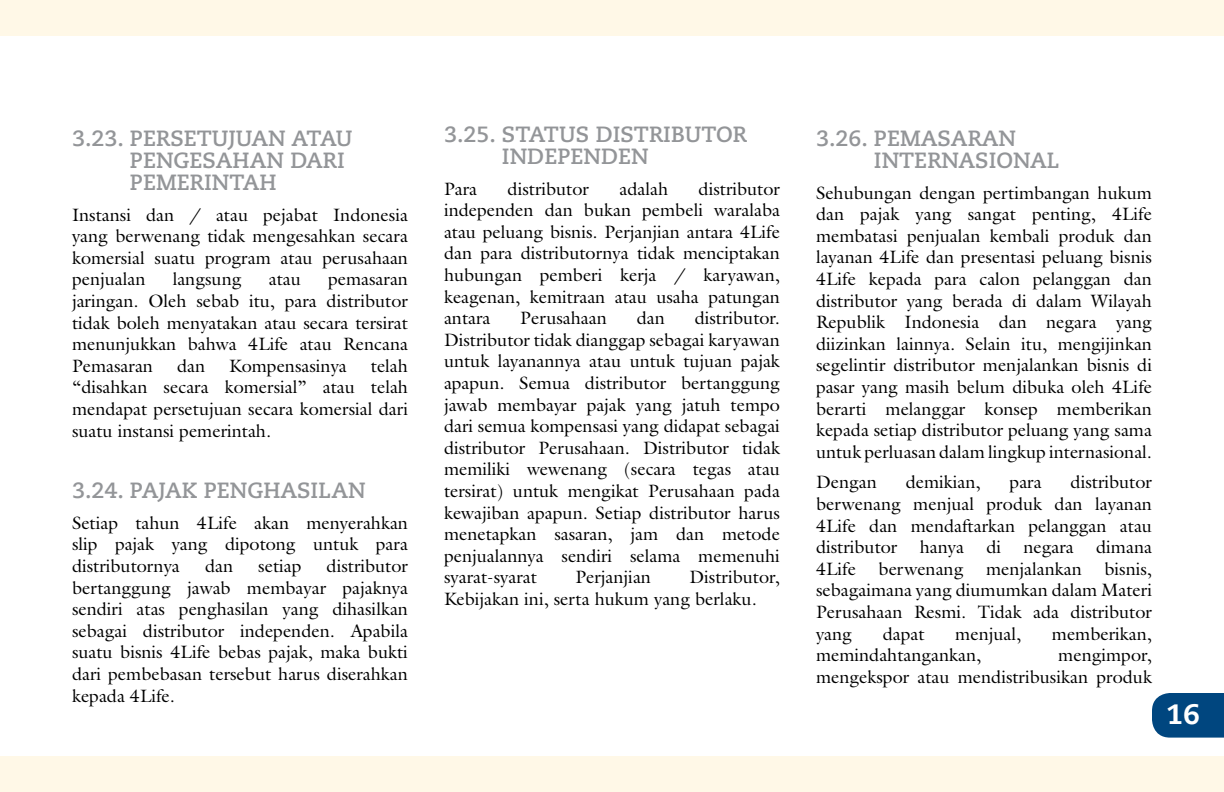
<style>
.page{position:relative;width:1224px;height:792px;background:#fff}
.page>*{position:absolute;margin:0;border:0;box-sizing:border-box;transform-origin:0 0}
.t1{font:800 28px "Caecilia LT Std";color:#fff}
.t2{font:700 22px/22px "Caecilia LT Std";color:#939598}
.t3{font:18px/21.6px "Galliard Std";color:#000;text-align:justify}
</style>
<div class="page">
<div style="left:0;top:0;width:1224px;height:36px;background:#fff8e7"></div>
<div style="left:0;top:756px;width:1224px;height:36px;background:#fff8e7"></div>
<div style="left:1152px;top:693px;width:72px;height:45px;background:#00467f"></div>
<p class="t2" style="left:130px;top:128px;width:224px;text-indent:-58px">3.23. PERSETUJUAN ATAU<br>PENGESAHAN DARI<br>PEMERINTAH</p>
<p class="t3" style="left:72px;top:203px;width:338px">Instansi dan / atau pejabat Indonesia yang berwenang tidak mengesahkan secara komersial suatu program atau perusahaan penjualan</p>
<p class="t3" style="left:173px;top:268px;width:70px">langsung</p>
<p class="t3" style="left:269px;top:268px;width:34px">atau</p>
<p class="t3" style="left:72px;top:268px;width:338px;text-indent:256px">pemasaran jaringan. Oleh sebab itu, para distributor tidak boleh menyatakan atau secara tersirat menunjukkan bahwa 4Life atau Rencana Pemasaran</p>
<p class="t3" style="left:72px;top:355px;width:338px;text-indent:299px">telah “disahkan secara komersial” atau telah mendapat persetujuan secara komersial dari suatu instansi pemerintah.</p>
<p class="t3" style="left:177px;top:355px;width:30px">dan</p>
<p class="t3" style="left:229px;top:355px;width:119px">Kompensasinya</p>
<p class="t2" style="left:72px;top:480px;width:295px">3.24. PAJAK PENGHASILAN</p>
<p class="t3" style="left:72px;top:512px;width:338px">Setiap tahun 4Life akan menyerahkan slip pajak yang dipotong untuk para distributornya</p>
<p class="t3" style="left:72px;top:555px;width:338px;text-indent:255px">distributor bertanggung jawab membayar pajaknya sendiri atas penghasilan yang dihasilkan sebagai distributor independen. Apabila suatu bisnis 4Life bebas pajak, maka bukti dari pembebasan tersebut harus diserahkan kepada 4Life.</p>
<p class="t3" style="left:205px;top:555px;width:30px">dan</p>
<p class="t3" style="left:258px;top:555px;width:45px">setiap</p>
<p class="t2" style="left:502px;top:124px;width:246px;text-indent:-58px">3.25. STATUS DISTRIBUTOR<br>INDEPENDEN</p>
<p class="t3" style="left:444px;top:177px;width:35px">Para</p>
<p class="t3" style="left:508px;top:177px;width:83px">distributor</p>
<p class="t3" style="left:620px;top:177px;width:50px">adalah</p>
<p class="t3" style="left:444px;top:177px;width:338px;text-indent:255px">distributor independen dan bukan pembeli waralaba atau peluang bisnis. Perjanjian antara 4Life dan para distributornya tidak menciptakan hubungan pemberi kerja / karyawan, keagenan, kemitraan atau usaha patungan antara</p>
<p class="t3" style="left:444px;top:307px;width:338px;text-indent:251px">distributor.<br>Distributor tidak dianggap sebagai karyawan untuk layanannya atau untuk tujuan pajak apapun. Semua distributor bertanggung jawab membayar pajak yang jatuh tempo dari semua kompensasi yang didapat sebagai distributor Perusahaan. Distributor tidak memiliki wewenang (secara tegas atau tersirat) untuk mengikat Perusahaan pada kewajiban apapun. Setiap distributor harus menetapkan sasaran, jam dan metode penjualannya sendiri selama memenuhi syarat-syarat</p>
<p class="t3" style="left:520px;top:307px;width:88px">Perusahaan</p>
<p class="t3" style="left:637px;top:307px;width:30px">dan</p>
<p class="t3" style="left:444px;top:566px;width:338px;text-indent:246px">Distributor,<br>Kebijakan ini, serta hukum yang berlaku.</p>
<p class="t3" style="left:575px;top:566px;width:77px">Perjanjian</p>
<p class="t2" style="left:874px;top:128px;width:187px;text-indent:-58px">3.26. PEMASARAN<br>INTERNASIONAL</p>
<p class="t3" style="left:816px;top:181px;width:338px">Sehubungan dengan pertimbangan hukum dan pajak yang sangat penting, 4Life membatasi penjualan kembali produk dan layanan 4Life dan presentasi peluang bisnis 4Life kepada para calon pelanggan dan distributor yang berada di dalam Wilayah Republik Indonesia dan negara yang diizinkan lainnya. Selain itu, mengijinkan segelintir distributor menjalankan bisnis di pasar yang masih belum dibuka oleh 4Life berarti melanggar konsep memberikan kepada setiap distributor peluang yang sama untuk perluasan dalam lingkup internasional.</p>
<p class="t3" style="left:816px;top:471px;width:62px">Dengan</p>
<p class="t3" style="left:906px;top:471px;width:76px">demikian,</p>
<p class="t3" style="left:1010px;top:471px;width:34px">para</p>
<p class="t3" style="left:816px;top:471px;width:338px;text-indent:255px">distributor berwenang menjual produk dan layanan 4Life dan mendaftarkan pelanggan atau distributor hanya di negara dimana 4Life</p>
<p class="t3" style="left:816px;top:558px;width:338px;text-indent:288px">bisnis, sebagaimana yang diumumkan dalam Materi Perusahaan Resmi. Tidak ada distributor yang</p>
<p class="t3" style="left:879px;top:558px;width:86px">berwenang</p>
<p class="t3" style="left:986px;top:558px;width:97px">menjalankan</p>
<p class="t3" style="left:883px;top:622px;width:43px">dapat</p>
<p class="t3" style="left:955px;top:622px;width:67px">menjual,</p>
<p class="t3" style="left:1052px;top:622px;width:102px">memberikan,</p>
<p class="t3" style="left:816px;top:644px;width:167px">memindahtangankan,</p>
<p class="t3" style="left:816px;top:644px;width:338px;text-align:right">mengimpor,<br>mengekspor atau mendistribusikan produk</p>
<h1 class="t1" style="left:1166px;top:697px;width:35px">16</h1>
</div>
